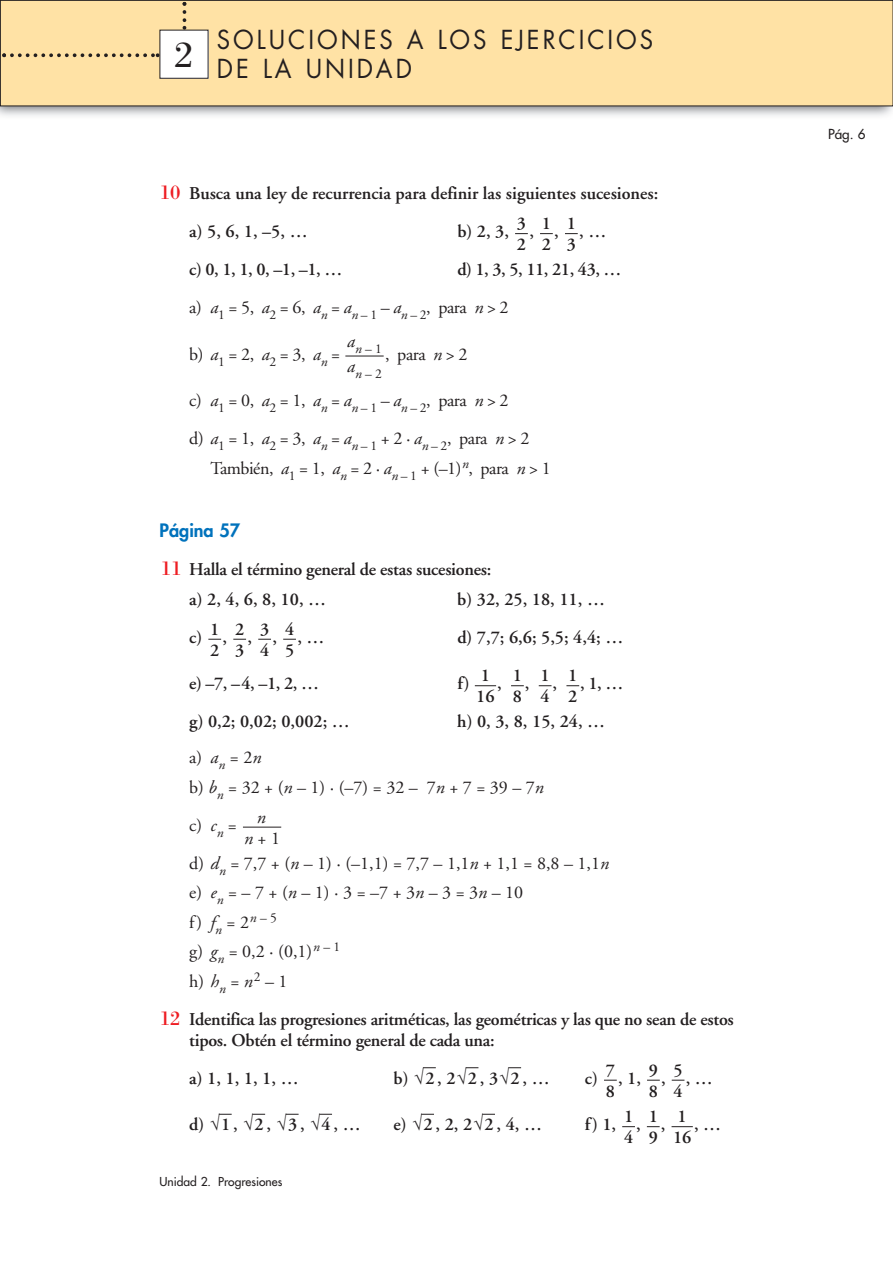
<style>
.page{position:relative;width:893px;height:1263px;background:#fff}
.page>*{position:absolute;margin:0;border:0;box-sizing:border-box;transform-origin:0 0}
.t1{font:37.5px "Bodoni";color:#231f20}
.t2{font:25.5px/28.5px "Futura";letter-spacing:.125em;color:#231f20;scale:.94 1}
.t3{font:600 18px/21px "Adobe Garamond";letter-spacing:-.015em;color:#231f20}
.t4{font:18px/29.5px "Adobe Garamond";letter-spacing:-.025em;color:#231f20}
.t5{font:800 18px "Futura";color:#0072bc}
.t6{font:italic 18px/21px "Adobe Garamond";color:#231f20;text-align:center}
.t7{font:13.5px/25.2px "Adobe Garamond";color:#231f20}
.t8{font:13.5px "Futura";color:#231f20}
.t9{font:12px "Futura";color:#231f20}
.s1{font-family:"Bodoni";font-weight:400;font-size:21px;color:#ee1d23}
.s2{font-weight:400}
.s3{font-weight:400;font-style:italic}
.s4{font-style:italic}
.s5{font-style:normal}
</style>
<div class="page">
<svg style="left:671px;top:1126px;width:21px;height:1px"></svg>
<svg style="left:647px;top:1126px;width:12px;height:1px"></svg>
<svg style="left:622px;top:1126px;width:13px;height:1px"></svg>
<svg style="left:482px;top:1114px;width:13px;height:1px"></svg>
<svg style="left:421px;top:1114px;width:13px;height:1px"></svg>
<svg style="left:319px;top:1114px;width:13px;height:1px"></svg>
<svg style="left:286px;top:1114px;width:12px;height:1px"></svg>
<svg style="left:252px;top:1114px;width:13px;height:1px"></svg>
<svg style="left:219px;top:1114px;width:13px;height:1px"></svg>
<svg style="left:671px;top:1080px;width:13px;height:1px"></svg>
<svg style="left:647px;top:1080px;width:12px;height:1px"></svg>
<svg style="left:604px;top:1080px;width:12px;height:1px"></svg>
<svg style="left:508px;top:1067px;width:13px;height:1px"></svg>
<svg style="left:465px;top:1067px;width:13px;height:1px"></svg>
<svg style="left:423px;top:1067px;width:13px;height:1px"></svg>
<hr style="left:243px;top:827px;width:38px;height:1px;background:#231f20">
<svg style="left:566px;top:685px;width:13px;height:1px"></svg>
<svg style="left:538px;top:685px;width:13px;height:1px"></svg>
<svg style="left:511px;top:685px;width:13px;height:1px"></svg>
<svg style="left:475px;top:685px;width:21px;height:1px"></svg>
<svg style="left:283px;top:639px;width:13px;height:1px"></svg>
<svg style="left:258px;top:639px;width:13px;height:1px"></svg>
<svg style="left:233px;top:639px;width:13px;height:1px"></svg>
<svg style="left:208px;top:639px;width:13px;height:1px"></svg>
<hr style="left:345px;top:356px;width:38px;height:1px;background:#231f20">
<svg style="left:565px;top:233px;width:12px;height:1px"></svg>
<svg style="left:540px;top:233px;width:12px;height:1px"></svg>
<svg style="left:515px;top:233px;width:13px;height:1px"></svg>
<img style="left:0;top:106px;width:892px;height:10px">
<div style="left:0;top:0;width:892px;height:106px;background:#ffe2a5"></div>
<div style="left:0;top:0;width:892px;height:106px;border:1px solid #231f20"></div>
<svg style="left:2px;top:53px;width:157px;height:4px"></svg>
<svg style="left:182px;top:2px;width:4px;height:28px"></svg>
<div style="left:160px;top:30px;width:48px;height:48px;background:#fff"></div>
<h1 class="t1" style="left:175px;top:41px;width:20px">2</h1>
<h1 class="t1" style="left:175px;top:41px;width:20px">1</h1>
<h2 class="t2" style="left:217px;top:28px;width:465px">SOLUCIONES A LOS EJERCICIOS<br>DE LA UNIDAD</h2>
<p class="t3" style="left:189px;top:176px;width:470px;line-height:38px;text-indent:-30px"><span class="s1">10</span> Busca una ley de recurrencia para definir las siguientes sucesiones: a) 5, 6, 1, –5, …</p>
<p class="t3" style="left:517px;top:214px;width:11px">3<br>2</p>
<p class="t3" style="left:542px;top:214px;width:11px">1<br>2</p>
<p class="t3" style="left:566px;top:214px;width:11px">1<br>3</p>
<p class="t3" style="left:457px;top:223px;width:151px">b) 2, 3, , , , …</p>
<p class="t3" style="left:189px;top:252px;width:434px;line-height:38px;text-indent:268px">d) 1, 3, 5, 11, 21, 43, … <span class="s2">a)</span> <span class="s3">a</span><sub>1</sub> <span class="s2">= 5,</span> <span class="s3">a</span><sub>2</sub> <span class="s2">= 6,</span> <span class="s3">a</span><sub>n</sub> <span class="s2">=</span> <span class="s3">a</span><sub>n</sub> <sub>–</sub> <sub>1</sub> <span class="s2">–</span> <span class="s3">a</span><sub>n</sub> <sub>–</sub> <sub>2</sub><span class="s2">, para</span> <span class="s3">n</span> <span class="s2">&gt; 2</span></p>
<p class="t4" style="left:189px;top:341px;width:152px">b) <span class="s4">a</span><sub>1</sub> = 2, <span class="s4">a</span><sub>2</sub> = 3, <span class="s4">a</span><sub>n</sub> =</p>
<p class="t4" style="left:385px;top:341px;width:84px">, para <span class="s4">n</span> &gt; 2</p>
<p class="t4" style="left:189px;top:383px;width:341px;line-height:38px">c) <span class="s4">a</span><sub>1</sub> = 0, <span class="s4">a</span><sub>2</sub> = 1, <span class="s4">a</span><sub>n</sub> = <span class="s4">a</span><sub>n</sub> <sub>–</sub> <sub>1</sub> – <span class="s4">a</span><sub>n</sub> <sub>–</sub> <sub>2</sub>, para <span class="s4">n</span> &gt; 2<br>d) <span class="s4">a</span><sub>1</sub> = 1, <span class="s4">a</span><sub>2</sub> = 3, <span class="s4">a</span><sub>n</sub> = <span class="s4">a</span><sub>n</sub> <sub>–</sub> <sub>1</sub> + 2 · <span class="s4">a</span><sub>n</sub> <sub>–</sub> <sub>2</sub>, para <span class="s4">n</span> &gt; 2</p>
<p class="t4" style="left:210px;top:455px;width:342px">También, <span class="s4">a</span><sub>1</sub> = 1, <span class="s4">a</span><sub>n</sub> = 2 · <span class="s4">a</span><sub>n</sub> <sub>–</sub> <sub>1</sub> + (–1)<sup>n</sup>, para <span class="s4">n</span> &gt; 1</p>
<p class="t3" style="left:189px;top:261px;width:155px">c) 0, 1, 1, 0, –1, –1, …</p>
<p class="t7" style="left:347px;top:337px;width:37px"><sup>a</sup><span class="s4">n</span> – 1 <sup>a</sup><span class="s4">n</span> – 2</p>
<p class="t5" style="left:159px;top:522px;width:82px">Página 57</p>
<p class="t3" style="left:189px;top:557px;width:303px;line-height:29.5px;text-indent:-29px"><span class="s1">11</span> Halla el término general de estas sucesiones: a) 2, 4, 6, 8, 10, …</p>
<p class="t3" style="left:457px;top:590px;width:149px">b) 32, 25, 18, 11, …</p>
<p class="t3" style="left:285px;top:620px;width:11px">4<br>5</p>
<p class="t3" style="left:210px;top:620px;width:11px">1<br>2</p>
<p class="t3" style="left:235px;top:620px;width:11px">2<br>3</p>
<p class="t3" style="left:260px;top:620px;width:11px">3<br>4</p>
<p class="t3" style="left:189px;top:628px;width:137px">c) , , , , …</p>
<p class="t3" style="left:457px;top:628px;width:168px">d) 7,7; 6,6; 5,5; 4,4; …</p>
<p class="t3" style="left:189px;top:675px;width:131px">e) –7, –4, –1, 2, …</p>
<p class="t3" style="left:457px;top:675px;width:46px">f) ,</p>
<p class="t3" style="left:525px;top:675px;width:6px">,</p>
<p class="t3" style="left:552px;top:675px;width:6px">,</p>
<p class="t3" style="left:580px;top:675px;width:45px">, 1, …</p>
<p class="t3" style="left:189px;top:713px;width:162px">g) 0,2; 0,02; 0,002; …</p>
<p class="t3" style="left:457px;top:713px;width:149px">h) 0, 3, 8, 15, 24, …</p>
<p class="t4" style="left:189px;top:744px;width:356px">a) <span class="s4">a</span><sub>n</sub> = 2<span class="s4">n<br></span>b) <span class="s4">b</span><sub>n</sub> = 32 + (<span class="s4">n</span> – 1) · (–7) = 32 – 7<span class="s4">n</span> + 7 = 39 – 7<span class="s4">n</span></p>
<p class="t4" style="left:189px;top:808px;width:421px;line-height:38px">c) <span class="s4">c</span><sub>n</sub> =<br>d) <span class="s4">d</span><sub>n</sub> = 7,7 + (<span class="s4">n</span> – 1) · (–1,1) = 7,7 – 1,1<span class="s4">n</span> + 1,1 = 8,8 – 1,1<span class="s4">n</span></p>
<p class="t4" style="left:189px;top:879px;width:335px">e) <span class="s4">e</span><sub>n</sub> = – 7 + (<span class="s4">n</span> – 1) · 3 = –7 + 3<span class="s4">n</span> – 3 = 3<span class="s4">n</span> – 10 f) <span class="s4">f</span><sub>n</sub> = 2<sup>n</sup><sup>–</sup> <sup>5<br></sup>g) <span class="s4">g</span><sub>n</sub> = 0,2 · (0,1)<sup>n</sup> <sup>–</sup> <sup>1<br></sup>h) <span class="s4">h</span><sub>n</sub> = <span class="s4">n</span><sup>2</sup> – 1</p>
<p class="t3" style="left:189px;top:1010px;width:546px;text-indent:-30px"><span class="s1">12</span> Identifica las progresiones aritméticas, las geométricas y las que no sean de estos tipos. Obtén el término general de cada una:</p>
<p class="t3" style="left:189px;top:1069px;width:111px">a) 1, 1, 1, 1, …</p>
<p class="t3" style="left:393px;top:1069px;width:158px">b) , 2√2, 3√2, …</p>
<p class="t3" style="left:585px;top:1069px;width:129px">c) , 1, , , …</p>
<p class="t3" style="left:189px;top:1116px;width:50px">d) ,</p>
<p class="t3" style="left:266px;top:1116px;width:6px">,</p>
<p class="t3" style="left:300px;top:1116px;width:6px">,</p>
<p class="t3" style="left:476px;top:667px;width:20px">1<br>16</p>
<p class="t3" style="left:513px;top:667px;width:11px">1<br>8</p>
<p class="t3" style="left:540px;top:667px;width:11px">1<br>4</p>
<p class="t3" style="left:568px;top:667px;width:11px">1<br>2</p>
<p class="t6" style="left:244px;top:808px;width:38px">n n<span class="s5">+ 1</span></p>
<p class="t3" style="left:673px;top:1061px;width:11px">5<br>4</p>
<p class="t3" style="left:648px;top:1061px;width:11px">9<br>8</p>
<p class="t3" style="left:605px;top:1061px;width:11px">7<br>8</p>
<p class="t3" style="left:414px;top:1069px;width:21px">√2</p>
<p class="t3" style="left:624px;top:1108px;width:11px">1<br>4</p>
<p class="t3" style="left:648px;top:1108px;width:11px">1<br>9</p>
<p class="t3" style="left:673px;top:1108px;width:20px">1<br>16</p>
<p class="t3" style="left:210px;top:1116px;width:152px">√1 √2 √3 √4, …</p>
<p class="t3" style="left:393px;top:1116px;width:150px">e) , 2, 2√2, 4, …</p>
<p class="t3" style="left:585px;top:1116px;width:82px">f) 1, , ,</p>
<p class="t3" style="left:694px;top:1116px;width:29px">, …</p>
<p class="t3" style="left:413px;top:1116px;width:21px">√2</p>
<p class="t9" style="left:159px;top:1176px;width:124px">Unidad 2. Progresiones</p>
<p class="t8" style="left:828px;top:128px;width:39px">Pág. 6</p>
</div>
